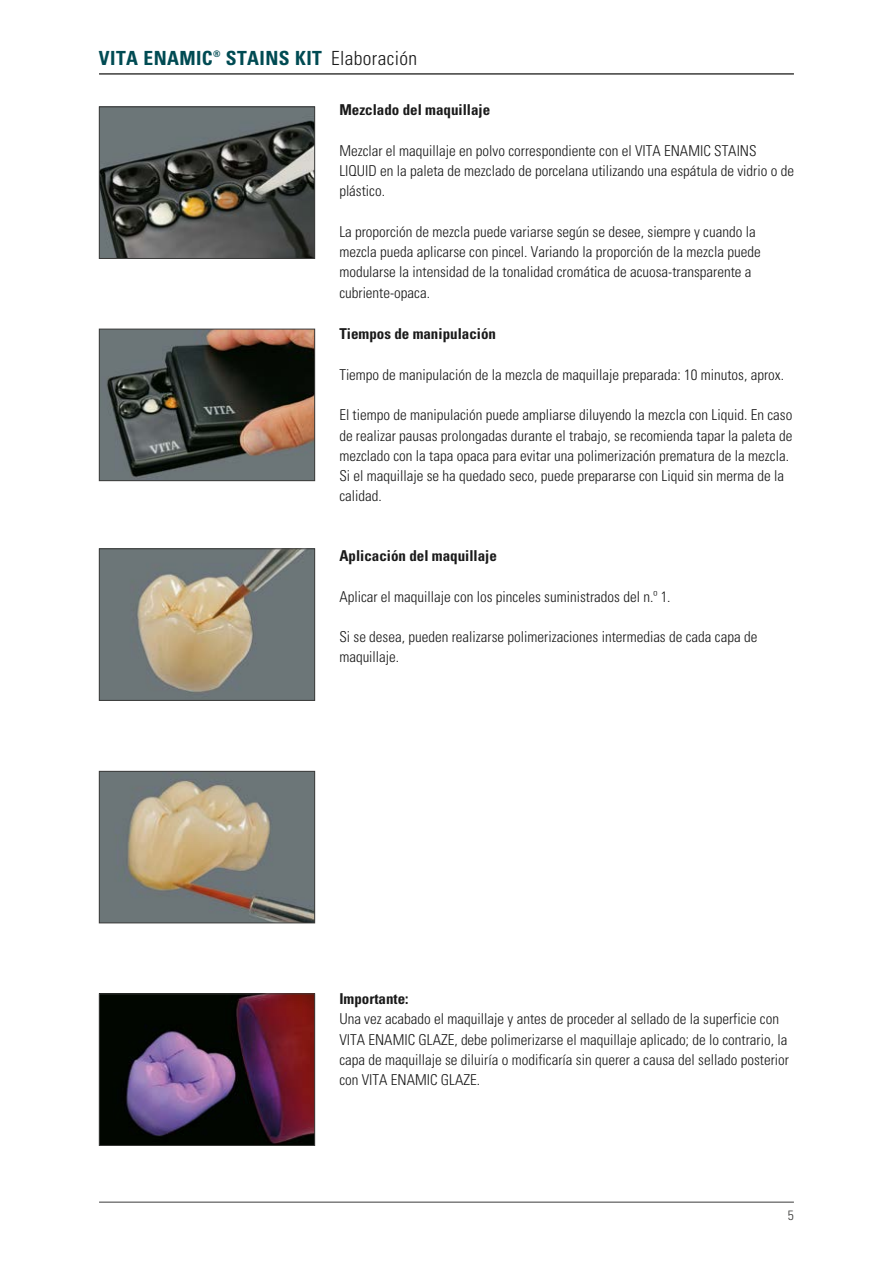
<style>
.page{position:relative;width:893px;height:1263px;background:#fff}
.page>*{position:absolute;margin:0;border:0;box-sizing:border-box;transform-origin:0 0}
.t1{font:700 condensed 19.5px "Univers";letter-spacing:.02em;color:#004b53}
.t2{font:300 condensed 19.5px "Univers";letter-spacing:.02em;color:#1a1a1a}
.t3{font:300 condensed 15px/20.2px "Univers LT";color:#1a1a1a}
.t4{font:700 condensed 15px "Univers LT";color:#1a1a1a}
.t5{font:300 condensed 13.5px "Univers";color:#3b3b3a}
</style>
<div class="page">
<hr style="left:99px;top:1202px;width:695px;height:1px;background:#3b3b3a">
<hr style="left:99px;top:74px;width:695px;height:1px;background:#3b3b3a">
<img style="left:101px;top:109px;width:212px;height:148px">
<div style="left:99px;top:107px;width:216px;height:152px;border:1px solid #3b3b3a"></div>
<img style="left:101px;top:331px;width:212px;height:148px">
<div style="left:99px;top:329px;width:216px;height:152px;border:1px solid #3b3b3a"></div>
<img style="left:101px;top:551px;width:212px;height:148px">
<div style="left:99px;top:549px;width:216px;height:152px;border:1px solid #3b3b3a"></div>
<img style="left:101px;top:773px;width:212px;height:148px">
<div style="left:99px;top:771px;width:216px;height:152px;border:1px solid #3b3b3a"></div>
<img style="left:101px;top:996px;width:212px;height:148px">
<div style="left:99px;top:994px;width:216px;height:152px;border:1px solid #3b3b3a"></div>
<h1 class="t1" style="left:99px;top:46px;width:225px">VITA ENAMIC<sup>®</sup> STAINS KIT</h1>
<h1 class="t2" style="left:331px;top:46px;width:88px">Elaboración</h1>
<p class="t4" style="left:339px;top:101px;width:152px">Mezclado del maquillaje</p>
<p class="t3" style="left:339px;top:140px;width:456px">Mezclar el maquillaje en polvo correspondiente con el VITA ENAMIC STAINS<br>LIQUID en la paleta de mezclado de porcelana utilizando una espátula de vidrio o de plástico.</p>
<p class="t3" style="left:339px;top:221px;width:423px">La proporción de mezcla puede variarse según se desee, siempre y cuando la mezcla pueda aplicarse con pincel. Variando la proporción de la mezcla puede modularse la intensidad de la tonalidad cromática de acuosa-transparente a cubriente-opaca.</p>
<p class="t4" style="left:339px;top:325px;width:158px">Tiempos de manipulación</p>
<p class="t3" style="left:339px;top:364px;width:446px">Tiempo de manipulación de la mezcla de maquillaje preparada: 10 minutos, aprox.</p>
<p class="t3" style="left:339px;top:405px;width:455px">El tiempo de manipulación puede ampliarse diluyendo la mezcla con Liquid. En caso de realizar pausas prolongadas durante el trabajo, se recomienda tapar la paleta de mezclado con la tapa opaca para evitar una polimerización prematura de la mezcla.<br>Si el maquillaje se ha quedado seco, puede prepararse con Liquid sin merma de la calidad.</p>
<p class="t4" style="left:339px;top:547px;width:159px">Aplicación del maquillaje</p>
<p class="t3" style="left:339px;top:586px;width:333px">Aplicar el maquillaje con los pinceles suministrados del n.º 1.</p>
<p class="t3" style="left:339px;top:627px;width:420px">Si se desea, pueden realizarse polimerizaciones intermedias de cada capa de maquillaje.</p>
<p class="t4" style="left:339px;top:990px;width:71px">Importante:</p>
<p class="t3" style="left:339px;top:1009px;width:451px">Una vez acabado el maquillaje y antes de proceder al sellado de la superficie con VITA ENAMIC GLAZE, debe polimerizarse el maquillaje aplicado; de lo contrario, la capa de maquillaje se diluiría o modificaría sin querer a causa del sellado posterior con VITA ENAMIC GLAZE.</p>
<p class="t5" style="left:788px;top:1207px;width:7px">5</p>
</div>
